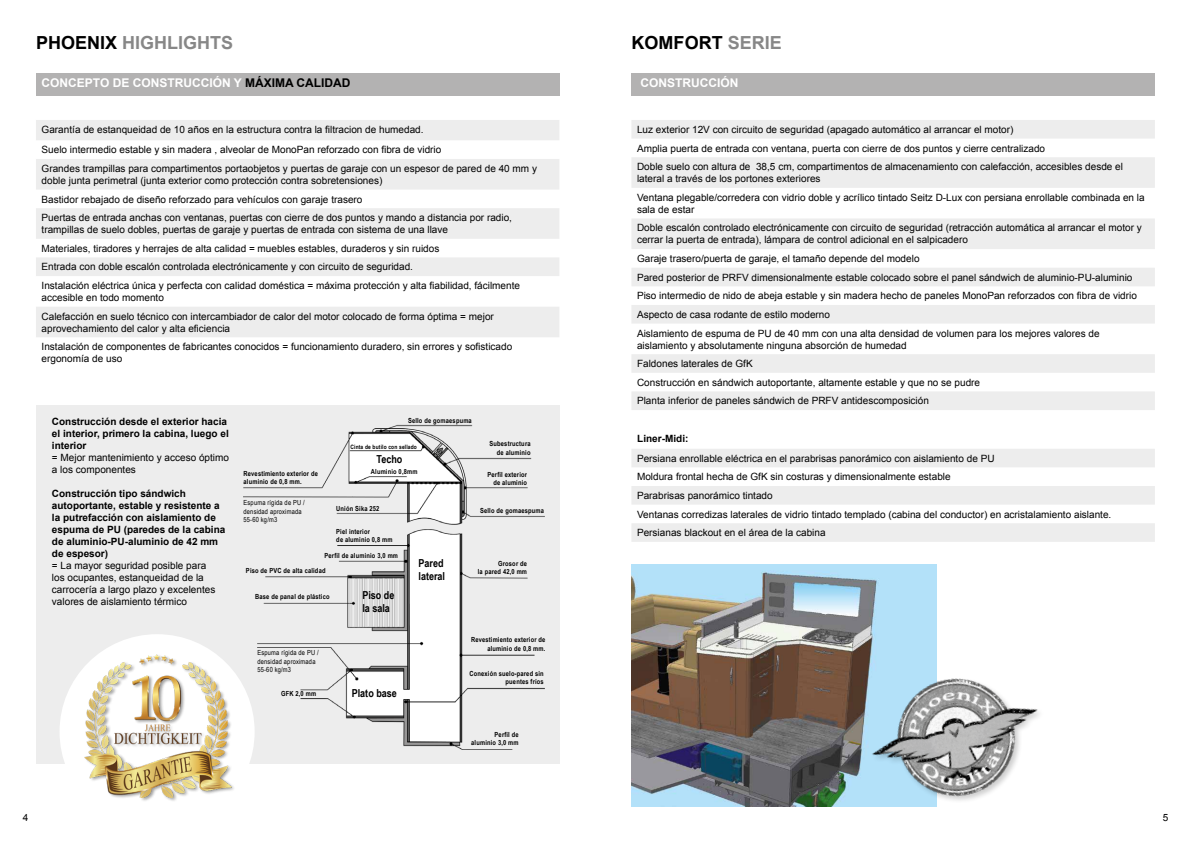
<style>
.page{position:relative;width:1191px;height:842px;background:#fff}
.page>*{position:absolute;margin:0;border:0;box-sizing:border-box;transform-origin:0 0}
.t1{font:700 18px "Arial";color:#878787}
.t2{font:700 18px "Arial";color:#000}
.t3{font:700 12px "Arial";color:#fff}
.t4{font:700 11px/13.2px "Arial Narrow";color:#000}
.t5{font:10px/18.6px "Arial";color:#000}
.t6{font:700 10px/12px "Arial";color:#000}
.t7{font:700 7px/8.4px "Arial Narrow";letter-spacing:.025em;color:#000;text-align:right}
.t8{font:7px/8.4px "Arial Narrow";letter-spacing:.025em;color:#000}
.t9{font:700 6px "Arial Narrow";letter-spacing:.025em;color:#000}
.s1{color:#000}
.s2{color:#878787}
</style>
<div class="page">
<div style="left:36px;top:405px;width:523px;height:358px;background:#ededed"></div>
<div style="left:60px;top:634px;width:195px;height:195px;background:#fff;border-radius:50%"></div>
<img style="left:631px;top:564px;width:305px;height:243px">
<img style="left:842px;top:644px;width:197px;height:163px">
<div style="left:631px;top:73px;width:524px;height:23px;background:#b3b2b2"></div>
<svg style="left:631px;top:120px;width:523px;height:290px;fill:#ededed"></svg>
<svg style="left:631px;top:449px;width:523px;height:93px;fill:#ededed"></svg>
<img style="left:243px;top:424px;width:301px;height:326px">
<svg style="left:36px;top:120px;width:523px;height:217px;fill:#ededed"></svg>
<div style="left:85px;top:653px;width:150px;height:149px;background:#000;opacity:.39"></div>
<img style="left:85px;top:654px;width:146px;height:144px">
<div style="left:36px;top:73px;width:523px;height:23px;background:#b3b2b2"></div>
<h1 class="t1" style="left:36px;top:31px;width:199px"><span class="s1">PHOENIX</span> HIGHLIGHTS</h1>
<p class="t3" style="left:42px;top:75px;width:310px">CONCEPTO DE CONSTRUCCIÓN Y <span class="s1">MÁXIMA CALIDAD</span></p>
<p class="t5" style="left:42px;top:119px;width:401px;line-height:20.3px">Garantía de estanqueidad de 10 años en la estructura contra la filtracion de humedad.<br>Suelo intermedio estable y sin madera , alveolar de MonoPan reforzado con fibra de vidrio</p>
<p class="t5" style="left:42px;top:162px;width:497px;line-height:12px">Grandes trampillas para compartimentos portaobjetos y puertas de garaje con un espesor de pared de 40 mm y doble junta perimetral (junta exterior como protección contra sobretensiones)</p>
<p class="t5" style="left:42px;top:190px;width:472px">Bastidor rebajado de diseño reforzado para vehículos con garaje trasero<br>Puertas de entrada anchas con ventanas, puertas con cierre de dos puntos y mando a distancia por radio,</p>
<p class="t5" style="left:42px;top:220px;width:480px">trampillas de suelo dobles, puertas de garaje y puertas de entrada con sistema de una llave<br>Materiales, tiradores y herrajes de alta calidad = muebles estables, duraderos y sin ruidos<br>Entrada con doble escalón controlada electrónicamente y con circuito de seguridad.<br>Instalación eléctrica única y perfecta con calidad doméstica = máxima protección y alta fiabilidad, fácilmente</p>
<p class="t5" style="left:42px;top:288px;width:454px">accesible en todo momento<br>Calefacción en suelo técnico con intercambiador de calor del motor colocado de forma óptima = mejor</p>
<p class="t5" style="left:42px;top:319px;width:472px">aprovechamiento del calor y alta eficiencia<br>Instalación de componentes de fabricantes conocidos = funcionamiento duradero, sin errores y sofisticado</p>
<p class="t5" style="left:42px;top:350px;width:82px">ergonomía de uso</p>
<p class="t6" style="left:52px;top:416px;width:178px">Construcción desde el exterior hacia el interior, primero la cabina, luego el interior</p>
<p class="t5" style="left:52px;top:451px;width:179px;line-height:12px">= Mejor mantenimiento y acceso óptimo a los componentes</p>
<p class="t6" style="left:52px;top:488px;width:175px">Construcción tipo sándwich autoportante, estable y resistente a la putrefacción con aislamiento de espuma de PU (paredes de la cabina de aluminio-PU-aluminio de 42 mm de espesor)</p>
<p class="t5" style="left:52px;top:559px;width:165px;line-height:12px">= La mayor seguridad posible para los ocupantes, estanqueidad de la carrocería a largo plazo y excelentes valores de aislamiento térmico</p>
<p class="t7" style="left:243px;top:469px;width:76px;text-align:left">Revestimiento exterior de aluminio de 0,8 mm.</p>
<p class="t8" style="left:243px;top:498px;width:63px">Espuma rígida de PU / densidad aproximada<br>55-60 kg/m3</p>
<p class="t7" style="left:408px;top:415px;width:65px">Sello de gomaespuma</p>
<p class="t9" style="left:350px;top:442px;width:68px">Cinta de butilo con sellado</p>
<p class="t4" style="left:376px;top:452px;width:27px">Techo</p>
<p class="t7" style="left:371px;top:467px;width:48px">Aluminio 0,8mm</p>
<p class="t7" style="left:336px;top:503px;width:45px">Unión Sika 252</p>
<p class="t7" style="left:336px;top:526px;width:58px;text-align:left">Piel interior<br>de aluminio 0,8 mm</p>
<p class="t7" style="left:489px;top:439px;width:43px">Subestructura de aluminio</p>
<p class="t7" style="left:487px;top:469px;width:41px">Perfil exterior de aluminio</p>
<p class="t7" style="left:480px;top:506px;width:65px">Sello de gomaespuma</p>
<p class="t7" style="left:324px;top:551px;width:75px">Perfil de aluminio 3,0 mm</p>
<p class="t7" style="left:246px;top:566px;width:81px">Piso de PVC de alta calidad</p>
<p class="t7" style="left:255px;top:592px;width:76px">Base de panal de plástico</p>
<p class="t8" style="left:257px;top:648px;width:63px">Espuma rígida de PU / densidad aproximada<br>55-60 kg/m3</p>
<p class="t7" style="left:281px;top:689px;width:37px">GFK 2,0 mm</p>
<p class="t4" style="left:362px;top:588px;width:34px">Piso de la sala</p>
<p class="t4" style="left:352px;top:686px;width:47px">Plato base</p>
<p class="t4" style="left:418px;top:556px;width:28px">Pared lateral</p>
<p class="t7" style="left:478px;top:559px;width:51px">Grosor de<br>la pared 42,0 mm</p>
<p class="t7" style="left:471px;top:635px;width:76px">Revestimiento exterior de aluminio de 0,8 mm.</p>
<p class="t7" style="left:469px;top:669px;width:76px">Conexión suelo-pared sin puentes fríos</p>
<p class="t7" style="left:471px;top:730px;width:49px">Perfil de aluminio 3,0 mm</p>
<h1 class="t2" style="left:631px;top:31px;width:152px">KOMFORT <span class="s2">SERIE</span></h1>
<p class="t3" style="left:640px;top:75px;width:99px">CONSTRUCCIÓN</p>
<p class="t5" style="left:637px;top:120px;width:487px">Luz exterior 12V con circuito de seguridad (apagado automático al arrancar el motor)<br>Amplia puerta de entrada con ventana, puerta con cierre de dos puntos y cierre centralizado<br>Doble suelo con altura de 38,5 cm, compartimentos de almacenamiento con calefacción, accesibles desde el</p>
<p class="t5" style="left:637px;top:169px;width:509px">lateral a través de los portones exteriores<br>Ventana plegable/corredera con vidrio doble y acrílico tintado Seitz D-Lux con persiana enrollable combinada en la</p>
<p class="t5" style="left:637px;top:200px;width:506px">sala de estar<br>Doble escalón controlado electrónicamente con circuito de seguridad (retracción automática al arrancar el motor y</p>
<p class="t5" style="left:637px;top:231px;width:501px">cerrar la puerta de entrada), lámpara de control adicional en el salpicadero<br>Garaje trasero/puerta de garaje, el tamaño depende del modelo<br>Pared posterior de PRFV dimensionalmente estable colocado sobre el panel sándwich de aluminio-PU-aluminio Piso intermedio de nido de abeja estable y sin madera hecho de paneles MonoPan reforzados con fibra de vidrio Aspecto de casa rodante de estilo moderno<br>Aislamiento de espuma de PU de 40 mm con una alta densidad de volumen para los mejores valores de</p>
<p class="t5" style="left:637px;top:336px;width:344px">aislamiento y absolutamente ninguna absorción de humedad<br>Faldones laterales de GfK<br>Construcción en sándwich autoportante, altamente estable y que no se pudre Planta inferior de paneles sándwich de PRFV antidescomposición</p>
<p class="t6" style="left:637px;top:432px;width:53px">Liner-Midi:</p>
<p class="t5" style="left:637px;top:449px;width:476px">Persiana enrollable eléctrica en el parabrisas panorámico con aislamiento de PU<br>Moldura frontal hecha de GfK sin costuras y dimensionalmente estable<br>Parabrisas panorámico tintado<br>Ventanas corredizas laterales de vidrio tintado templado (cabina del conductor) en acristalamiento aislante.<br>Persianas blackout en el área de la cabina</p>
<p class="t5" style="left:23px;top:808px;width:7px">4</p>
<p class="t5" style="left:1162px;top:808px;width:7px">5</p>
</div>
